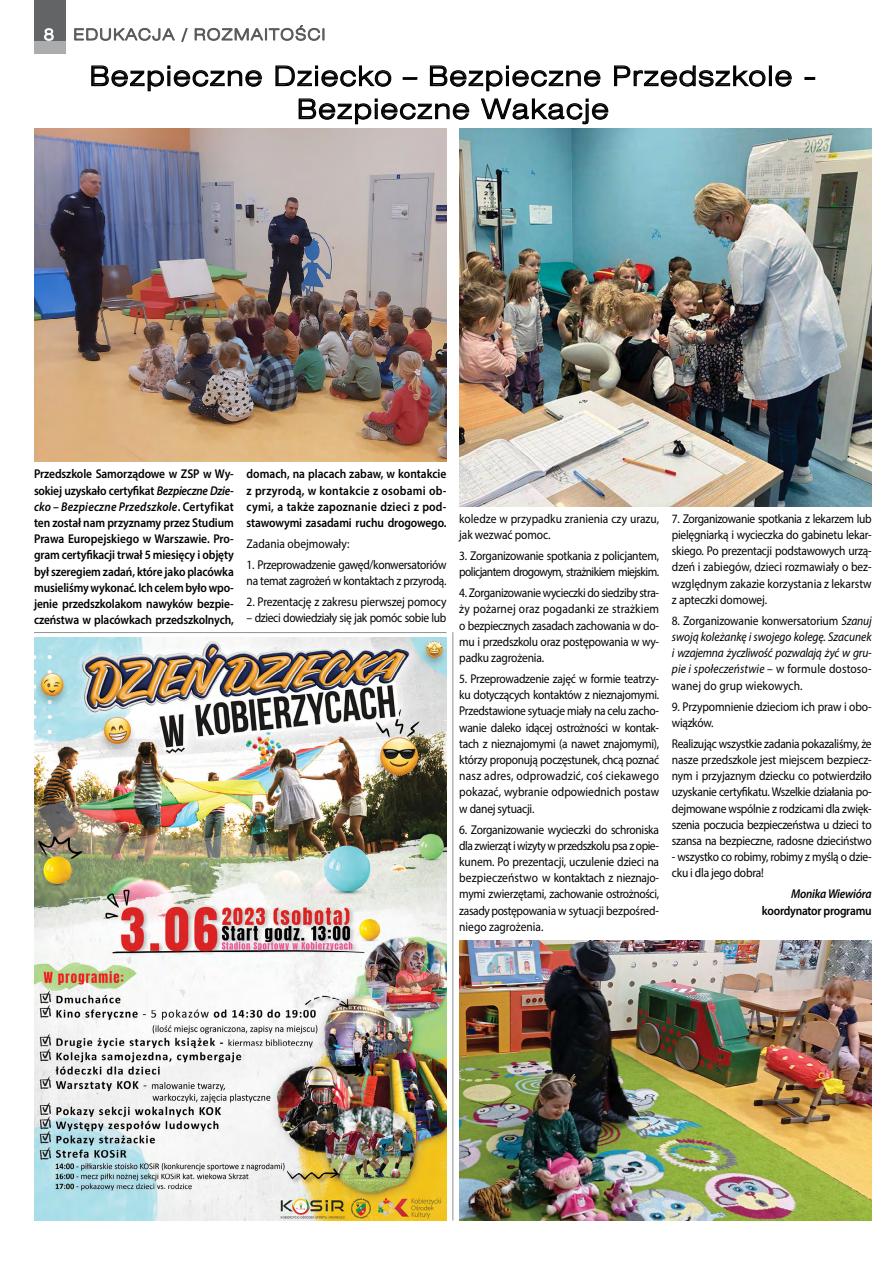
<style>
.page{position:relative;width:893px;height:1263px;background:#fff}
.page>*{position:absolute;margin:0;border:0;box-sizing:border-box;transform-origin:0 0}
.t1{font:27px/33px "Swis 721 Lt Ex EU";letter-spacing:.05em;color:#000;text-align:center}
.t2{font:12.75px/16.2px "Myriad Pro";letter-spacing:-.02em;color:#000;text-align:justify;scale:.9 1}
.t3{font:600 12.75px/16.2px "Myriad Pro";letter-spacing:-.01em;color:#000;text-align:justify;scale:.9 1}
.t4{font:italic 12.75px/16.2px "Myriad Pro";letter-spacing:-.02em;color:#000;text-align:justify;scale:.9 1}
.t5{font:12.75px/16.2px "Myriad Pro";color:#000;scale:.9 1}
.t6{font:italic 600 12.75px "Myriad Pro";letter-spacing:-.02em;color:#000;scale:.9 1}
.s1{font-style:italic}
.s2{font-style:normal}
</style>
<div class="page">
<hr style="left:34px;top:632px;width:412px;height:1px;background:#8e9195">
<hr style="left:452px;top:632px;width:1px;height:588px;background:#8e9195">
<svg style="left:91px;top:65px;width:171px;height:27px"></svg>
<div style="left:769px;top:65px;width:3px;height:21px;border:1px solid #000"></div>
<svg style="left:775px;top:70px;width:17px;height:17px"></svg>
<svg style="left:804px;top:77px;width:11px;height:3px"></svg>
<svg style="left:275px;top:65px;width:491px;height:60px"></svg>
<img style="left:459px;top:940px;width:413px;height:280px">
<img style="left:459px;top:129px;width:413px;height:377px">
<img style="left:34px;top:129px;width:412px;height:332px">
<img style="left:34px;top:637px;width:412px;height:583px">
<div style="left:34px;top:40px;width:32px;height:13px;background:#abacad"></div>
<svg style="left:74px;top:27px;width:114px;height:15px"></svg>
<svg style="left:194px;top:25px;width:130px;height:16px"></svg>
<div style="left:34px;top:0;width:32px;height:40px;background:#636466"></div>
<svg style="left:44px;top:28px;width:10px;height:13px"></svg>
<h1 class="t1" style="left:90px;top:60px;width:728px">Bezpieczne Dziecko – Bezpieczne Przedszkole -<br>Bezpieczne Wakacje</h1>
<p class="t3" style="left:34px;top:466px;width:224px">Przedszkole Samorządowe w ZSP w Wy&shy;sokiej uzyskało certyfikat <span class="s1">Bezpieczne Dzie&shy;cko – Bezpieczne Przedszkole</span>. Certyfikat ten został nam przyznamy przez Studium Prawa Europejskiego w Warszawie. Pro&shy;gram certyfikacji trwał 5 miesięcy i objęty był szeregiem zadań, które jako placówka musieliśmy wykonać. Ich celem było wpo&shy;jenie przedszkolakom nawyków bezpie&shy;czeństwa w placówkach przedszkolnych,</p>
<p class="t3" style="left:247px;top:466px;width:224px">domach, na placach zabaw, w kontakcie z przyrodą, w kontakcie z osobami ob&shy;cymi, a także zapoznanie dzieci z pod&shy;stawowymi zasadami ruchu drogowego.</p>
<p class="t5" style="left:247px;top:535px;width:116px">Zadania obejmowały:</p>
<p class="t2" style="left:247px;top:556px;width:224px">1. Przeprowadzenie gawęd/konwersatoriów na temat zagrożeń w kontaktach z przyrodą.</p>
<p class="t2" style="left:247px;top:594px;width:224px">2. Prezentację z zakresu pierwszej pomocy</p>
<p class="t2" style="left:247px;top:610px;width:224px">– dzieci dowiedziały się jak pomóc sobie lub</p>
<p class="t5" style="left:459px;top:510px;width:224px">koledze w przypadku zranienia czy urazu, jak wezwać pomoc.</p>
<p class="t2" style="left:459px;top:547px;width:224px">3. Zorganizowanie spotkania z policjantem, policjantem drogowym, strażnikiem miejskim.</p>
<p class="t2" style="left:459px;top:584px;width:224px">4. Zorganizowanie wycieczki do siedziby stra&shy;ży pożarnej oraz pogadanki ze strażkiem o bezpiecznych zasadach zachowania w do&shy;mu i przedszkolu oraz postępowania w wy&shy;padku zagrożenia.</p>
<p class="t2" style="left:459px;top:670px;width:224px">5. Przeprowadzenie zajęć w formie teatrzy&shy;ku dotyczących kontaktów z nieznajomymi.<br>Przedstawione sytuacje miały na celu zacho&shy;wanie daleko idącej ostrożności w kontak&shy;tach z nieznajomymi (a nawet znajomymi), którzy proponują poczęstunek, chcą poznać nasz adres, odprowadzić, coś ciekawego pokazać, wybranie odpowiednich postaw w danej sytuacji.</p>
<p class="t2" style="left:459px;top:821px;width:224px">6. Zorganizowanie wycieczki do schroniska dla zwierząt i wizyty w przedszkolu psa z opie&shy;kunem. Po prezentacji, uczulenie dzieci na bezpieczeństwo w kontaktach z nieznajo&shy;mymi zwierzętami, zachowanie ostrożności, zasady postępowania w sytuacji bezpośred&shy;niego zagrożenia.</p>
<p class="t2" style="left:672px;top:510px;width:224px">7. Zorganizowanie spotkania z lekarzem lub pielęgniarką i wycieczka do gabinetu lekar&shy;skiego. Po prezentacji podstawowych urzą&shy;dzeń i zabiegów, dzieci rozmawiały o bez&shy;względnym zakazie korzystania z lekarstw z apteczki domowej.</p>
<p class="t4" style="left:672px;top:612px;width:224px"><span class="s2">8. Zorganizowanie konwersatorium</span> Szanuj swoją koleżankę i swojego kolegę. Szacunek i wzajemna życzliwość pozwalają żyć w gru&shy;pie i społeczeństwie <span class="s2">– w formule dostoso&shy;wanej do grup wiekowych.</span></p>
<p class="t2" style="left:672px;top:698px;width:224px">9. Przypomnienie dzieciom ich praw i obo&shy;wiązków.</p>
<p class="t2" style="left:672px;top:735px;width:224px">Realizując wszystkie zadania pokazaliśmy, że nasze przedszkole jest miejscem bezpiecz&shy;nym i przyjaznym dziecku co potwierdziło uzyskanie certyfikatu. Wszelkie działania po&shy;dejmowane wspólnie z rodzicami dla zwięk&shy;szenia poczucia bezpieczeństwa u dzieci to szansa na bezpieczne, radosne dzieciństwo</p>
<p class="t2" style="left:672px;top:848px;width:224px">- wszystko co robimy, robimy z myślą o dzie&shy;cku i dla jego dobra!</p>
<p class="t6" style="left:791px;top:886px;width:91px">Monika Wiewióra</p>
<p class="t3" style="left:762px;top:902px;width:123px">koordynator programu</p>
</div>
